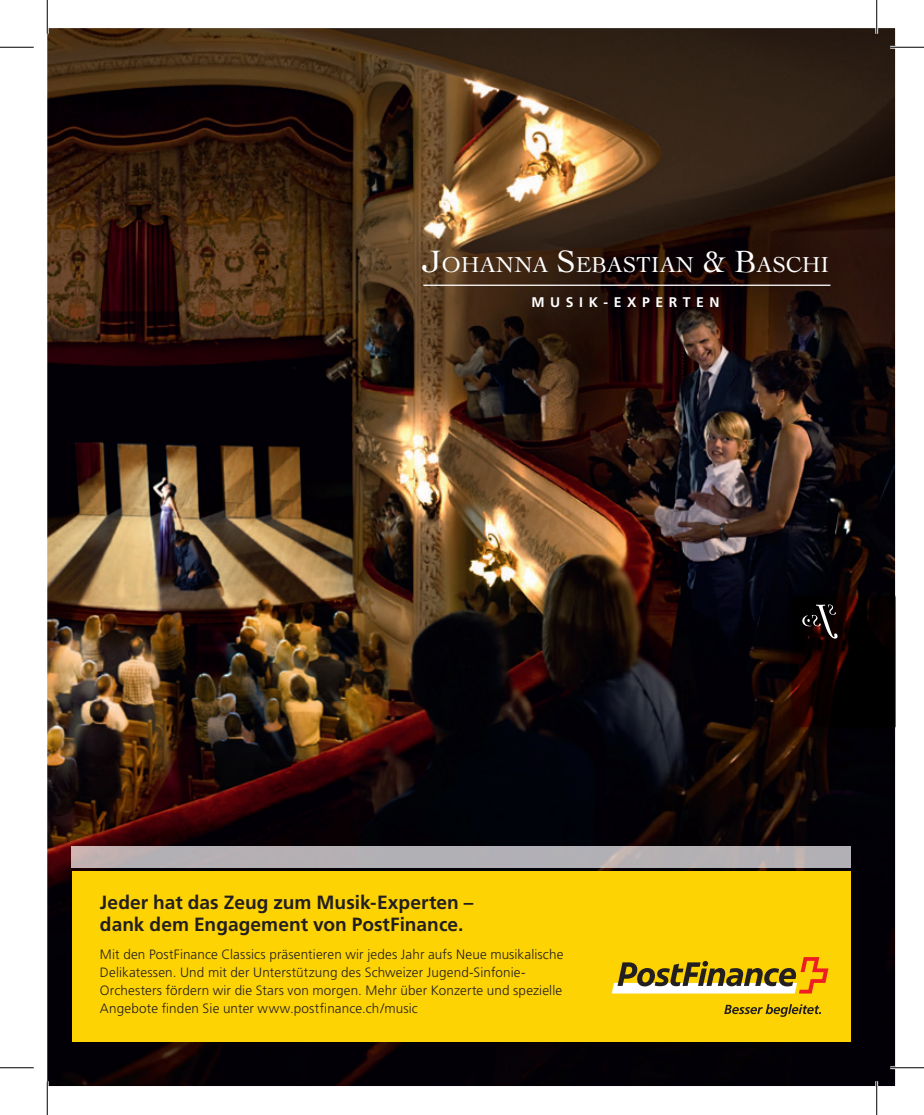
<style>
.page{position:relative;width:924px;height:1115px;background:#fff}
.page>*{position:absolute;margin:0;border:0;box-sizing:border-box;transform-origin:0 0}
.t1{font:22.72px "Cochin";color:#fff}
.t2{font:700 19.12px/22.5px "Frutiger";color:#231f20}
.t3{font:700 13.95px "Frutiger";letter-spacing:.4em;color:#fff}
.t4{font:300 13.5px/18px "Frutiger";letter-spacing:.01em;color:#231f20}
.s1{font-size:32.4px}
</style>
<div class="page">
<img style="left:47px;top:28px;width:848px;height:1058px">
<div style="left:72px;top:871px;width:778px;height:170px;background:#fed304"></div>
<img style="left:72px;top:847px;width:778px;height:20px">
<svg style="left:611px;top:957px;width:217px;height:37px"></svg>
<svg style="left:724px;top:1004px;width:97px;height:13px"></svg>
<hr style="left:423px;top:285px;width:407px;height:1px;background:#fff">
<img style="left:782px;top:594px;width:114px;height:143px">
<svg style="left:802px;top:605px;width:35px;height:34px"></svg>
<hr style="left:890px;top:46px;width:34px;height:3px;background:#fff">
<hr style="left:890px;top:1066px;width:34px;height:3px;background:#fff">
<hr style="left:46px;top:0;width:3px;height:34px;background:#fff">
<hr style="left:46px;top:1081px;width:3px;height:34px;background:#fff">
<hr style="left:875px;top:0;width:3px;height:34px;background:#fff">
<hr style="left:875px;top:1081px;width:3px;height:34px;background:#fff">
<hr style="left:0;top:47px;width:34px;height:1px;background:#000">
<hr style="left:890px;top:47px;width:34px;height:1px;background:#000">
<hr style="left:0;top:1067px;width:34px;height:1px;background:#000">
<hr style="left:890px;top:1067px;width:34px;height:1px;background:#000">
<hr style="left:47px;top:0;width:1px;height:34px;background:#000">
<hr style="left:47px;top:1081px;width:1px;height:34px;background:#000">
<hr style="left:876px;top:0;width:1px;height:34px;background:#000">
<hr style="left:876px;top:1081px;width:1px;height:34px;background:#000">
<h1 class="t1" style="left:421px;top:252px;width:409px"><span class="s1">J</span>OHANNA <span class="s1">S</span>EBASTIAN <span class="s1">&amp; B</span>ASCHI</h1>
<p class="t3" style="left:531px;top:294px;width:189px">MUSIK-EXPERTEN</p>
<h2 class="t2" style="left:100px;top:891px;width:375px">Jeder hat das Zeug zum Musik-Experten – dank dem Engagement von PostFinance.</h2>
<p class="t4" style="left:100px;top:945px;width:465px">Mit den PostFinance Classics präsentieren wir jedes Jahr aufs Neue musikalische Delikatessen. Und mit der Unterstützung des Schweizer Jugend-Sinfonie-Orchesters fördern wir die Stars von morgen. Mehr über Konzerte und spezielle Angebote finden Sie unter www.postfinance.ch/music</p>
</div>
